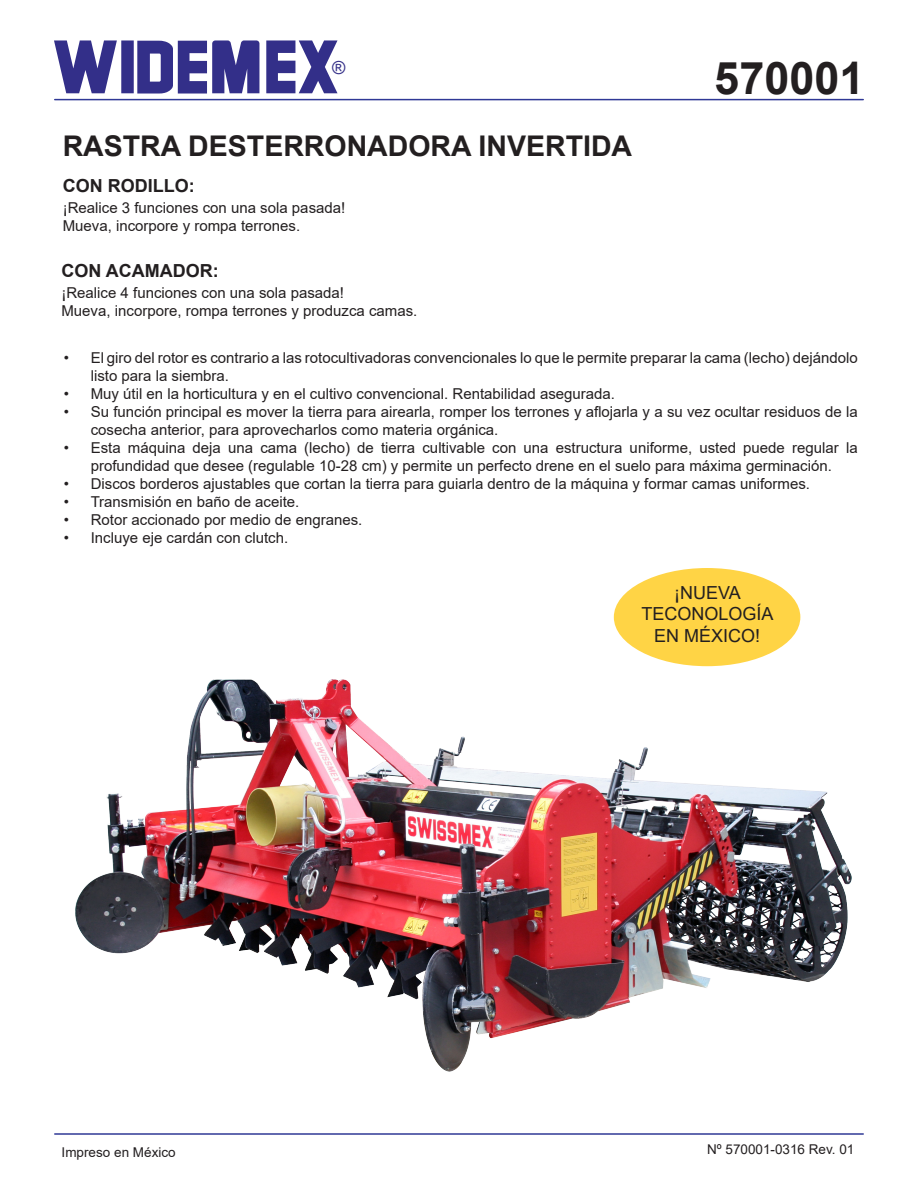
<style>
.page{position:relative;width:918px;height:1188px;background:#fff}
.page>*{position:absolute;margin:0;border:0;box-sizing:border-box;transform-origin:0 0}
.t1{font:700 45px "Arial";color:#231f20}
.t2{font:700 28.5px "Arial";color:#231f20}
.t3{font:18px "Arial";color:#231f20}
.t4{font:700 18px "Arial";color:#231f20}
.t5{font:18px "Arial";color:#342f88}
.t6{font:15px/18px "Arial";color:#231f20}
.t7{font:13.5px "Arial";color:#231f20}
</style>
<div class="page">
<hr style="left:55px;top:99px;width:808px;height:1px;background:#2f3896">
<hr style="left:55px;top:1133px;width:808px;height:2px;background:#2f3896">
<svg style="left:54px;top:40px;width:284px;height:54px"></svg>
<img style="left:76px;top:679px;width:775px;height:392px">
<div style="left:614px;top:568px;width:186px;height:98px;background:#ffd445;border-radius:50%"></div>
<p class="t5" style="left:332px;top:55px;width:15px">®</p>
<p class="t1" style="left:714px;top:47px;width:152px">570001</p>
<p class="t2" style="left:63px;top:125px;width:571px">RASTRA DESTERRONADORA INVERTIDA</p>
<p class="t4" style="left:63px;top:173px;width:133px">CON RODILLO:</p>
<p class="t6" style="left:63px;top:199px;width:284px">¡Realice 3 funciones con una sola pasada!</p>
<p class="t6" style="left:63px;top:217px;width:239px">Mueva, incorpore y rompa terrones.</p>
<p class="t4" style="left:61px;top:258px;width:159px">CON ACAMADOR:</p>
<p class="t6" style="left:61px;top:284px;width:284px">¡Realice 4 funciones con una sola pasada!</p>
<p class="t6" style="left:61px;top:302px;width:357px">Mueva, incorpore, rompa terrones y produzca camas.</p>
<p class="t6" style="left:91px;top:348px;width:769px;text-indent:-27px">• El giro del rotor es contrario a las rotocultivadoras convencionales lo que le permite preparar la cama (lecho) dejándolo listo para la siembra.</p>
<p class="t6" style="left:64px;top:384px;width:553px">• Muy útil en la horticultura y en el cultivo convencional. Rentabilidad asegurada.</p>
<p class="t6" style="left:91px;top:402px;width:769px;text-indent:-27px">• Su función principal es mover la tierra para airearla, romper los terrones y aflojarla y a su vez ocultar residuos de la cosecha anterior, para aprovecharlos como materia orgánica.</p>
<p class="t6" style="left:64px;top:438px;width:795px;text-align:center">• Esta máquina deja una cama (lecho) de tierra cultivable con una estructura uniforme, usted puede regular la profundidad que desee (regulable 10-28 cm) y permite un perfecto drene en el suelo para máxima germinación.</p>
<p class="t6" style="left:64px;top:474px;width:748px">• Discos borderos ajustables que cortan la tierra para guiarla dentro de la máquina y formar camas uniformes.</p>
<p class="t6" style="left:64px;top:492px;width:237px">• Transmisión en baño de aceite.</p>
<p class="t6" style="left:64px;top:510px;width:300px">• Rotor accionado por medio de engranes.</p>
<p class="t6" style="left:64px;top:528px;width:226px">• Incluye eje cardán con clutch.</p>
<p class="t7" style="left:62px;top:1143px;width:116px">Impreso en México</p>
<p class="t3" style="left:674px;top:580px;width:68px">¡NUEVA</p>
<p class="t3" style="left:642px;top:602px;width:134px">TECONOLOGÍA</p>
<p class="t3" style="left:654px;top:623px;width:108px">EN MÉXICO!</p>
<p class="t7" style="left:707px;top:1140px;width:149px">Nº 570001-0316 Rev. 01</p>
</div>
